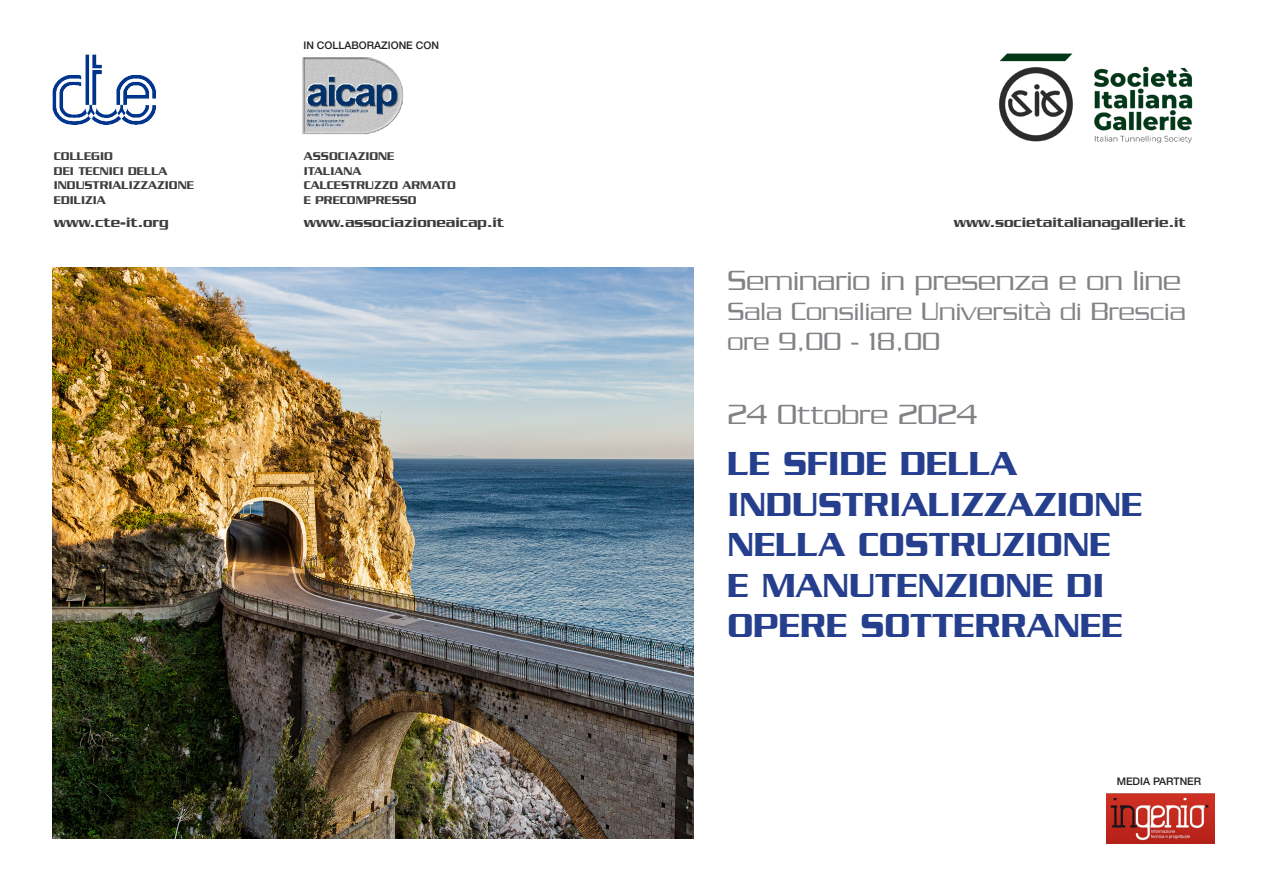
<style>
.page{position:relative;width:1263px;height:893px;background:#fff}
.page>*{position:absolute;margin:0;border:0;box-sizing:border-box;transform-origin:0 0}
.t1{font:500 36px/40.5px "Serpentine";color:#253f8e}
.t2{font:300 30px "Serpentine";color:#808285}
.t3{font:300 27px "Serpentine";color:#808285}
.t4{font:500 15px "Serpentine";color:#3e3e3f}
.t5{font:500 12.15px "Serpentine";color:#3e3e3f}
.t6{font:500 10.5px "Helvetica Neue";color:#231f20}
</style>
<div class="page">
<img style="left:52px;top:268px;width:642px;height:570px">
<img style="left:1106px;top:794px;width:109px;height:49px">
<img style="left:52px;top:54px;width:104px;height:71px">
<img style="left:302px;top:57px;width:101px;height:78px">
<img style="left:999px;top:53px;width:194px;height:91px">
<p class="t5" style="left:54px;top:149px;width:60px">COLLEGIO</p>
<p class="t5" style="left:54px;top:164px;width:115px">DEI TECNICI DELLA</p>
<p class="t5" style="left:54px;top:179px;width:141px">INDUSTRIALIZZAZIONE</p>
<p class="t5" style="left:54px;top:194px;width:53px">EDILIZIA</p>
<p class="t4" style="left:54px;top:214px;width:116px">www.cte-it.org</p>
<p class="t6" style="left:303px;top:39px;width:137px">IN COLLABORAZIONE CON</p>
<p class="t5" style="left:304px;top:149px;width:92px">ASSOCIAZIONE</p>
<p class="t5" style="left:304px;top:164px;width:59px">ITALIANA</p>
<p class="t5" style="left:304px;top:179px;width:154px">CALCESTRUZZO ARMATO</p>
<p class="t5" style="left:304px;top:194px;width:114px">E PRECOMPRESSO</p>
<p class="t4" style="left:304px;top:214px;width:202px">www.associazioneaicap.it</p>
<p class="t4" style="left:954px;top:214px;width:233px">www.societaitalianagallerie.it</p>
<p class="t2" style="left:728px;top:264px;width:455px">Seminario in presenza e on line</p>
<p class="t3" style="left:728px;top:296px;width:460px">Sala Consiliare Università di Brescia</p>
<p class="t3" style="left:728px;top:326px;width:214px">ore 9,00 - 18,00</p>
<p class="t2" style="left:728px;top:398px;width:251px">24 0ttobre 2024</p>
<p class="t1" style="left:728px;top:443px;width:291px">LE SFIDE DELLA</p>
<p class="t1" style="left:728px;top:484px;width:416px">INDUSTRIALIZZAZIONE<br>NELLA COSTRUZIONE</p>
<p class="t1" style="left:728px;top:565px;width:397px">E MANUTENZIONE DI<br>OPERE SOTTERRANEE</p>
<p class="t6" style="left:1117px;top:775px;width:86px">MEDIA PARTNER</p>
</div>
